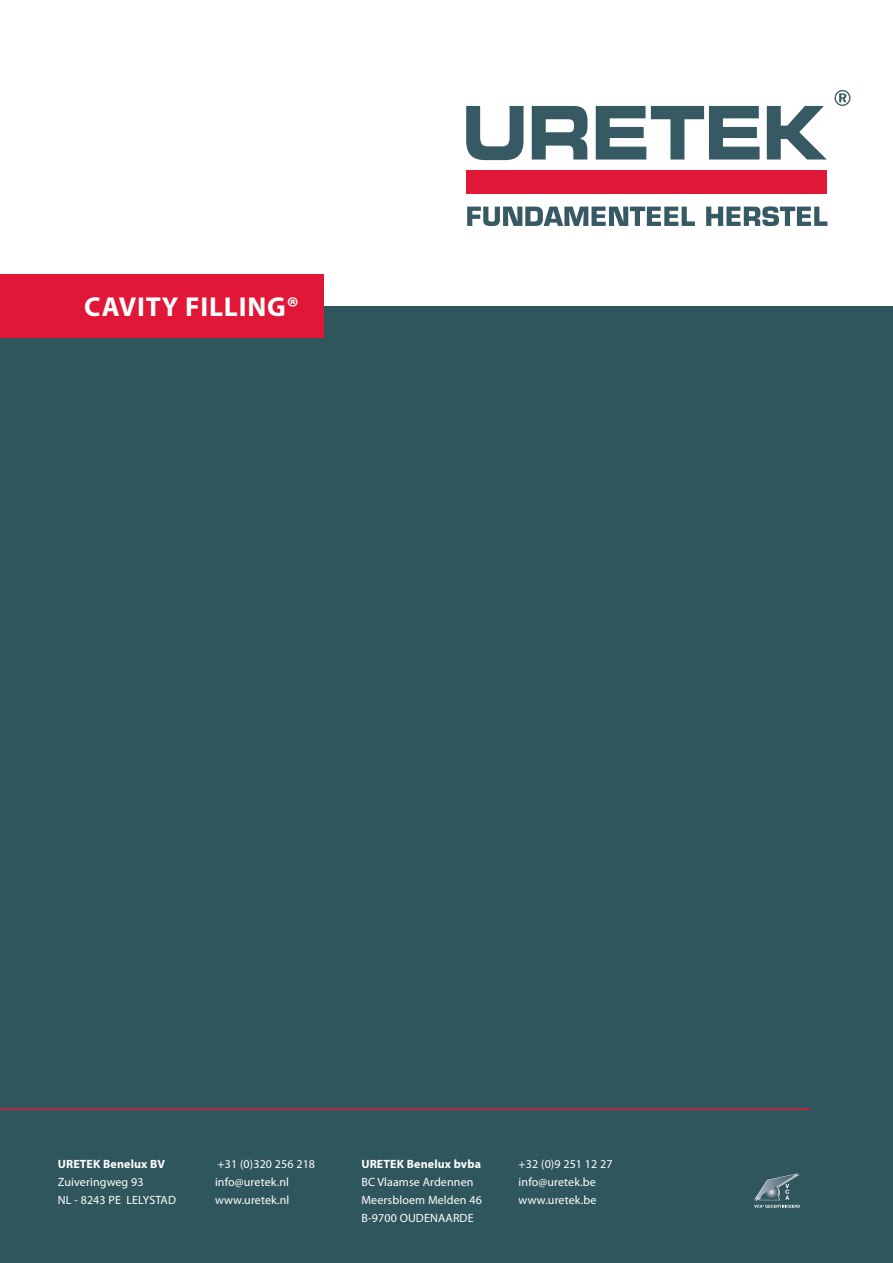
<style>
.page{position:relative;width:893px;height:1263px;background:#fff}
.page>*{position:absolute;margin:0;border:0;box-sizing:border-box;transform-origin:0 0}
.t1{font:700 27.45px "Myriad Pro";letter-spacing:.03em;color:#fff}
.t2{font:12px "Myriad Pro";letter-spacing:.01em;color:#fff}
.t3{font:700 12px "Myriad Pro";letter-spacing:.01em;color:#fff}
</style>
<div class="page">
<div style="left:0;top:306px;width:893px;height:957px;background:#2f555d"></div>
<hr style="left:0;top:1108px;width:811px;height:2px;background:#e01736">
<svg style="left:754px;top:1173px;width:46px;height:35px"></svg>
<div style="left:0;top:274px;width:323px;height:64px;background:#e01736"></div>
<svg style="left:466px;top:106px;width:58px;height:54px"></svg>
<svg style="left:834px;top:90px;width:16px;height:16px"></svg>
<svg style="left:532px;top:106px;width:55px;height:54px"></svg>
<svg style="left:596px;top:106px;width:164px;height:54px"></svg>
<svg style="left:767px;top:106px;width:60px;height:54px"></svg>
<div style="left:466px;top:170px;width:361px;height:24px;background:#e01736"></div>
<svg style="left:467px;top:207px;width:228px;height:19px"></svg>
<svg style="left:706px;top:206px;width:121px;height:20px"></svg>
<p class="t1" style="left:84px;top:291px;width:216px">CAVITY FILLING®</p>
<p class="t3" style="left:58px;top:1157px;width:109px">URETEK Benelux BV</p>
<p class="t2" style="left:58px;top:1175px;width:87px">Zuiveringweg 93</p>
<p class="t2" style="left:58px;top:1193px;width:120px">NL - 8243 PE LELYSTAD</p>
<p class="t2" style="left:218px;top:1157px;width:99px">+31 (0)320 256 218</p>
<p class="t2" style="left:215px;top:1175px;width:75px">info@uretek.nl</p>
<p class="t2" style="left:215px;top:1193px;width:76px">www.uretek.nl</p>
<p class="t3" style="left:361px;top:1157px;width:121px">URETEK Benelux bvba</p>
<p class="t2" style="left:361px;top:1175px;width:114px">BC Vlaamse Ardennen</p>
<p class="t2" style="left:361px;top:1193px;width:122px">Meersbloem Melden 46</p>
<p class="t2" style="left:361px;top:1211px;width:114px">B-9700 OUDENAARDE</p>
<p class="t2" style="left:519px;top:1157px;width:95px">+32 (0)9 251 12 27</p>
<p class="t2" style="left:519px;top:1175px;width:79px">info@uretek.be</p>
<p class="t2" style="left:519px;top:1193px;width:79px">www.uretek.be</p>
</div>
